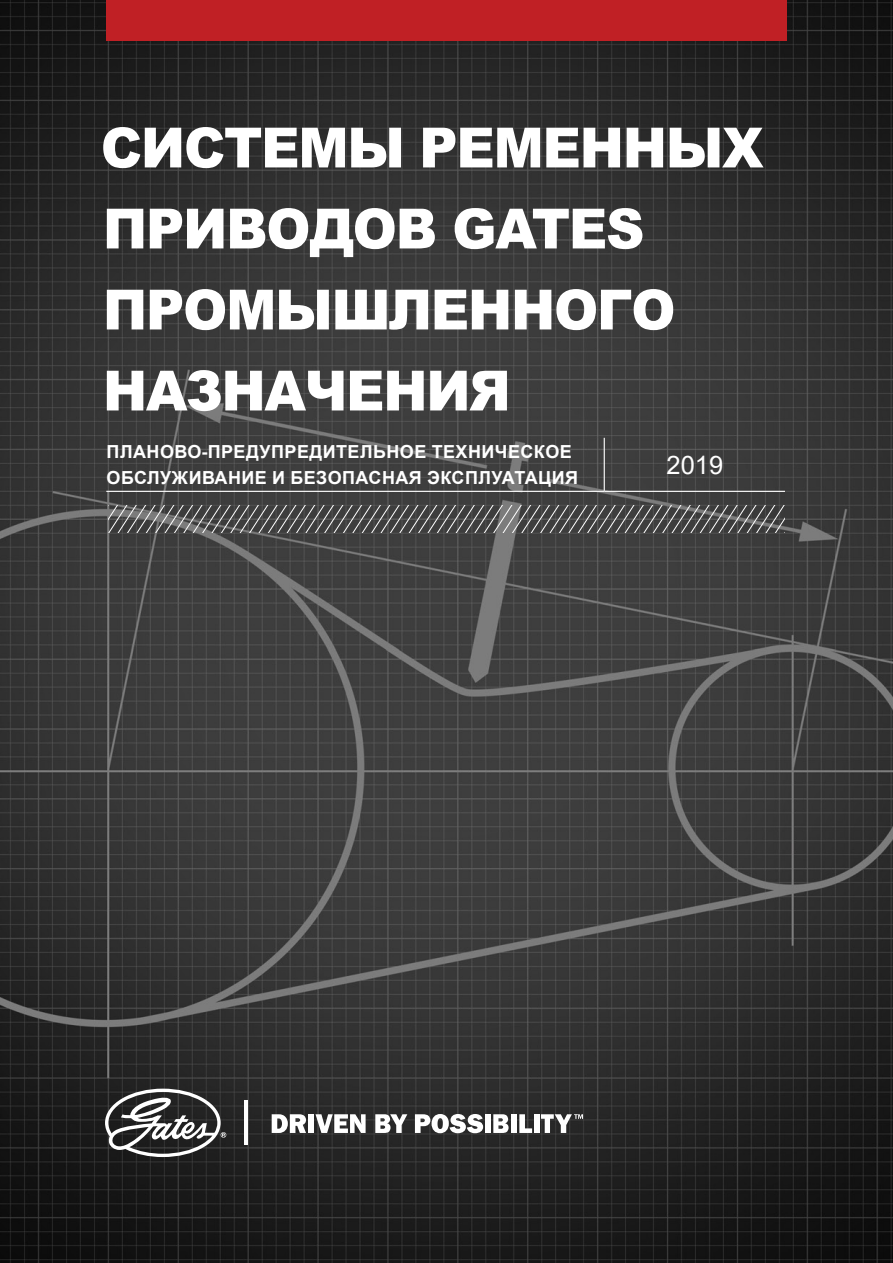
<style>
.page{position:relative;width:893px;height:1263px;background:#fff}
.page>*{position:absolute;margin:0;border:0;box-sizing:border-box;transform-origin:0 0}
.COVER_-_Title{font:900 55.5px/81px "Arial";letter-spacing:-.025em;color:#fff;scale:.96 1}
.COVER_-_Edition{font:25.5px "Arial";color:#fff}
.COVER_-_Subtitle{font:700 18px/25.5px "Arial";letter-spacing:.025em;color:#fff}
</style>
<div class="page">
<img style="left:0;top:0;width:893px;height:1263px">
<div style="left:106px;top:0;width:681px;height:40px;background:#c02025"></div>
<hr style="left:245px;top:1100px;width:3px;height:45px;background:#fff">
<svg style="left:272px;top:1114px;width:34px;height:19px"></svg>
<div style="left:308px;top:1114px;width:6px;height:19px;background:#fff"></div>
<svg style="left:315px;top:1114px;width:51px;height:19px"></svg>
<svg style="left:375px;top:1114px;width:32px;height:19px"></svg>
<svg style="left:415px;top:1114px;width:68px;height:19px"></svg>
<div style="left:485px;top:1114px;width:5px;height:19px;background:#fff"></div>
<svg style="left:493px;top:1114px;width:16px;height:19px"></svg>
<div style="left:511px;top:1114px;width:5px;height:19px;background:#fff"></div>
<svg style="left:519px;top:1114px;width:13px;height:19px"></svg>
<div style="left:534px;top:1114px;width:5px;height:19px;background:#fff"></div>
<svg style="left:541px;top:1114px;width:42px;height:19px"></svg>
<svg style="left:105px;top:1089px;width:121px;height:68px"></svg>
<svg style="left:108px;top:505px;width:677px;height:27px;background:#5e5e5e"></svg>
<hr style="left:604px;top:438px;width:1px;height:53px;background:#fff">
<hr style="left:106px;top:491px;width:498px;height:1px;background:#fff">
<hr style="left:604px;top:491px;width:181px;height:1px;background:#fff">
<p class="COVER_-_Title" style="left:101px;top:105px;width:692px">СИСТЕМЫ РЕМЕННЫХ<br>ПРИВОДОВ GATES<br>ПРОМЫШЛЕННОГО<br>НАЗНАЧЕНИЯ</p>
<p class="COVER_-_Subtitle" style="left:107px;top:439px;width:473px">ПЛАНОВО-ПРЕДУПРЕДИТЕЛЬНОЕ ТЕХНИЧЕСКОЕ<br>ОБСЛУЖИВАНИЕ И БЕЗОПАСНАЯ ЭКСПЛУАТАЦИЯ</p>
<p class="COVER_-_Edition" style="left:666px;top:447px;width:58px">2019</p>
</div>
